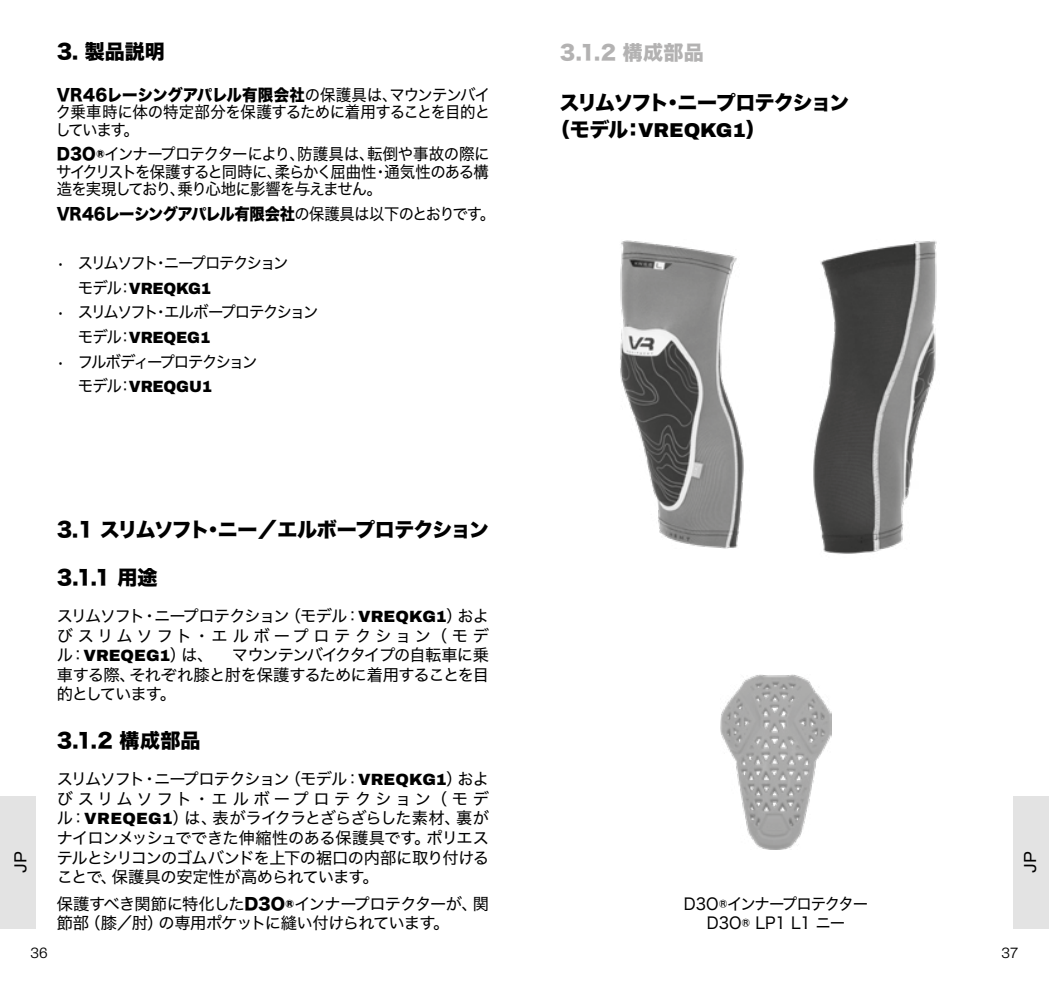
<style>
.page{position:relative;width:1049px;height:993px;background:#fff}
.page>*{position:absolute;margin:0;border:0;box-sizing:border-box;transform-origin:0 0}
.t1{font:20px "Hiragino Sans W8";letter-spacing:-.06em;color:#000}
.t2{font:900 20px "Archivo";color:#000}
.t3{font:20px "Hiragino Sans W8";color:#b3b2b2}
.t4{font:600 17.5px "Archivo";color:#000}
.t5{font:16.25px/19.5px "Hiragino Sans W4";letter-spacing:-.055em;color:#000;text-align:justify}
.t6{font:16.25px/17.5px "Hiragino Sans W4";letter-spacing:-.055em;color:#000;text-align:center;scale:.95 1}
.t7{font:16.25px/17.5px "Hiragino Sans W4";letter-spacing:-.03em;color:#000;scale:.95 1}
.t8{font:900 16.25px "Archivo";letter-spacing:-.01em;color:#000;scale:.95 1}
.t9{font:16.25px "Hiragino Sans W8";letter-spacing:-.04em;color:#000;scale:.94 1}
.t10{font:16.25px "Hiragino Sans W8";letter-spacing:-.015em;color:#000;scale:.95 1}
.t11{font:16.25px "Hiragino Sans W4";letter-spacing:-.125em;color:#000;scale:.95 1}
.t12{font:16.25px "Hiragino Sans W4";letter-spacing:-.14em;color:#000;scale:.95 1}
.t13{font:16.25px "Hiragino Sans W4";letter-spacing:-.12em;color:#000;scale:.95 1}
.t14{font:600 15px "Archivo";color:#000}
.s1{font-family:"Hiragino Sans W4"}
.s2{font-family:"Hiragino Sans W8"}
.s3{font-family:"Hiragino Sans W4";font-weight:400}
.s4{font-family:"Hiragino Sans W8";font-weight:400}
.s5{font-family:"Archivo";font-weight:900}
</style>
<div class="page">
<div style="left:0;top:796px;width:35px;height:132px;background:#e3e3e3"></div>
<div style="left:1014px;top:796px;width:35px;height:132px;background:#e3e3e3"></div>
<img style="left:720px;top:674px;width:112px;height:175px">
<img style="left:620px;top:240px;width:120px;height:309px">
<img style="left:740px;top:241px;width:197px;height:313px">
<p class="t1" style="left:57px;top:40px;width:110px">3. 製品説明</p>
<p class="t3" style="left:560px;top:41px;width:145px">3.1.2 構成部品</p>
<p class="t10" style="left:57px;top:86px;width:458px">VR46レーシングアパレル有限会社<span class="s1">の保護具は、マウンテンバイ</span></p>
<p class="t7" style="left:56px;top:102px;width:459px">ク乗車時に体の特定部分を保護するために着用することを目的としています。</p>
<p class="t6" style="left:56px;top:144px;width:458px;text-align:justify"><span class="s2">D3O®</span>インナープロテクターにより、防護具は、転倒や事故の際にサイクリストを保護すると同時に、柔らかく屈曲性・通気性のある構造を実現しており、乗り心地に影響を与えません。</p>
<p class="t9" style="left:57px;top:205px;width:468px">VR46レーシングアパレル有限会社<span class="s1">の保護具は以下のとおりです。</span></p>
<p class="t12" style="left:57px;top:248px;width:246px">• スリムソフト・ニープロテクション</p>
<p class="t8" style="left:78px;top:276px;width:142px"><span class="s3">モデル：</span>VREQKG1</p>
<p class="t11" style="left:57px;top:298px;width:277px">• スリムソフト・エルボープロテクション</p>
<p class="t8" style="left:78px;top:325px;width:141px"><span class="s3">モデル：</span>VREQEG1</p>
<p class="t13" style="left:57px;top:347px;width:213px">• フルボディープロテクション</p>
<p class="t8" style="left:78px;top:374px;width:143px"><span class="s3">モデル：</span>VREQGU1</p>
<p class="t1" style="left:559px;top:92px;width:291px">スリムソフト・ニープロテクション</p>
<p class="t2" style="left:550px;top:115px;width:217px"><span class="s4">（モデル：</span>VREQKG1<span class="s4">）</span></p>
<p class="t1" style="left:57px;top:518px;width:434px">3.1 スリムソフト・ニー／エルボープロテクション</p>
<p class="t1" style="left:57px;top:566px;width:102px">3.1.1 用途</p>
<p class="t5" style="left:57px;top:605px;width:434px">スリムソフト・ニープロテクション（モデル：<span class="s5">VREQKG1</span>）およびスリムソフト・エルボープロテクション（モデル：<span class="s5">VREQEG1</span>）は、 マウンテンバイクタイプの自転車に乗車する際、それぞれ膝と肘を保護するために着用することを目的としています。</p>
<p class="t1" style="left:57px;top:729px;width:145px">3.1.2 構成部品</p>
<p class="t5" style="left:57px;top:768px;width:434px">スリムソフト・ニープロテクション（モデル：<span class="s5">VREQKG1</span>）およびスリムソフト・エルボープロテクション（モデル：<span class="s5">VREQEG1</span>）は、表がライクラとざらざらした素材、裏がナイロンメッシュでできた伸縮性のある保護具です。ポリエステルとシリコンのゴムバンドを上下の裾口の内部に取り付けることで、保護具の安定性が高められています。</p>
<p class="t5" style="left:57px;top:892px;width:434px">保護すべき関節に特化した<span class="s2">D3O®</span>インナープロテクターが、関節部（膝／肘）の専用ポケットに縫い付けられています。</p>
<p class="t6" style="left:684px;top:892px;width:195px;line-height:19.5px">D3O®インナープロテクター<br>D3O® LP1 L1 ニー</p>
<p class="t4" style="left:7px;top:872px;width:23px;rotate:-90deg">JP</p>
<p class="t4" style="left:1017px;top:872px;width:23px;rotate:-90deg">JP</p>
<p class="t14" style="left:31px;top:940px;width:19px">36</p>
<p class="t14" style="left:1001px;top:940px;width:18px">37</p>
</div>
